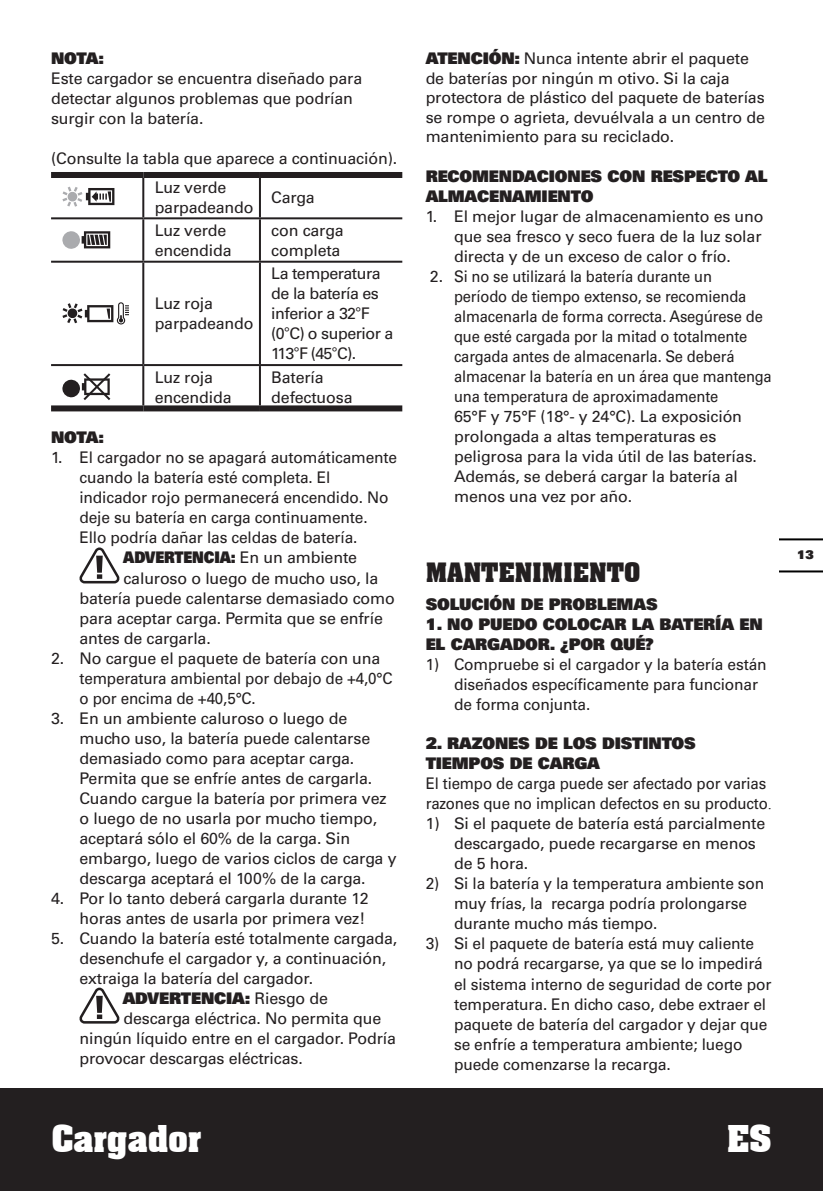
<style>
.page{position:relative;width:823px;height:1191px;background:#fff}
.page>*{position:absolute;margin:0;border:0;box-sizing:border-box;transform-origin:0 0}
.t1{font:700 36px "Aachen BT";letter-spacing:-.025em;color:#fff}
.t2{font:700 26px "Aachen BT";letter-spacing:-.01em;color:#231f20}
.t3{font:16px/20px "Univers";letter-spacing:-.01em;color:#231f20}
.t4{font:900 16px/20px "Univers";letter-spacing:-.01em;color:#231f20}
.t5{font:16px/20px "Univers";letter-spacing:-.01em;color:#231f20;scale:.94 1}
.t6{font:16px/20px "Univers";letter-spacing:-.03em;color:#231f20}
.t7{font:900 16px "Univers";letter-spacing:-.01em;color:#231f20;scale:.88 1}
.t8{font:900 12px "Univers";color:#231f20}
.s1{font-family:"Arial"}
.s2{font-weight:400}
.s3{font-weight:900}
.s4{font-family:"Times New Roman"}
</style>
<div class="page">
<div style="left:0;top:1089px;width:822px;height:102px;background:#231f20"></div>
<hr style="left:779px;top:570px;width:43px;height:2px;background:#000">
<hr style="left:779px;top:538px;width:43px;height:2px;background:#000">
<hr style="left:142px;top:178px;width:2px;height:39px;background:#231f20">
<hr style="left:259px;top:178px;width:2px;height:39px;background:#231f20">
<hr style="left:51px;top:217px;width:92px;height:2px;background:#231f20">
<hr style="left:143px;top:217px;width:117px;height:2px;background:#231f20">
<hr style="left:142px;top:219px;width:2px;height:42px;background:#231f20">
<hr style="left:260px;top:217px;width:142px;height:2px;background:#231f20">
<hr style="left:259px;top:219px;width:2px;height:42px;background:#231f20">
<hr style="left:51px;top:261px;width:92px;height:2px;background:#231f20">
<hr style="left:143px;top:261px;width:117px;height:2px;background:#231f20">
<hr style="left:142px;top:263px;width:2px;height:101px;background:#231f20">
<hr style="left:260px;top:261px;width:142px;height:2px;background:#231f20">
<hr style="left:259px;top:263px;width:2px;height:101px;background:#231f20">
<hr style="left:51px;top:364px;width:92px;height:2px;background:#231f20">
<hr style="left:143px;top:364px;width:117px;height:2px;background:#231f20">
<hr style="left:142px;top:366px;width:2px;height:39px;background:#231f20">
<hr style="left:260px;top:364px;width:142px;height:2px;background:#231f20">
<hr style="left:259px;top:366px;width:2px;height:39px;background:#231f20">
<div style="left:51px;top:172px;width:92px;height:6px;background:#231f20"></div>
<div style="left:143px;top:172px;width:117px;height:6px;background:#231f20"></div>
<div style="left:260px;top:172px;width:142px;height:6px;background:#231f20"></div>
<div style="left:51px;top:405px;width:92px;height:6px;background:#231f20"></div>
<div style="left:143px;top:405px;width:117px;height:6px;background:#231f20"></div>
<div style="left:260px;top:405px;width:142px;height:6px;background:#231f20"></div>
<svg style="left:62px;top:187px;width:52px;height:20px"></svg>
<svg style="left:62px;top:231px;width:48px;height:18px"></svg>
<svg style="left:62px;top:302px;width:67px;height:22px"></svg>
<svg style="left:62px;top:373px;width:48px;height:27px"></svg>
<svg style="left:79px;top:547px;width:40px;height:36px"></svg>
<svg style="left:79px;top:987px;width:40px;height:36px"></svg>
<p class="t4" style="left:51px;top:48px;width:54px">NOTA:</p>
<p class="t3" style="left:51px;top:68px;width:312px">Este cargador se encuentra diseñado para detectar algunos problemas que podrían surgir con la batería.</p>
<p class="t3" style="left:154px;top:144px;width:244px;line-height:28.6px;text-indent:-103px">(Consulte la tabla que aparece a continuación).<br>Luz verde</p>
<p class="t3" style="left:154px;top:197px;width:100px">parpadeando</p>
<p class="t3" style="left:271px;top:187px;width:45px">Carga</p>
<p class="t3" style="left:154px;top:220px;width:78px">Luz verde encendida</p>
<p class="t3" style="left:271px;top:220px;width:74px">con carga completa</p>
<p class="t3" style="left:154px;top:294px;width:100px">Luz roja parpadeando</p>
<p class="t6" style="left:271px;top:264px;width:123px">La temperatura de la batería es inferior a 32<span class="s1">°</span>F (0<span class="s1">°</span>C) o superior a<br>113<span class="s1">°</span>F (45<span class="s1">°</span>C).</p>
<p class="t3" style="left:154px;top:367px;width:78px">Luz roja encendida</p>
<p class="t3" style="left:271px;top:367px;width:83px">Batería defectuosa</p>
<p class="t4" style="left:51px;top:427px;width:54px">NOTA:</p>
<p class="t3" style="left:51px;top:448px;width:347px">1. El cargador no se apagará automáticamente</p>
<p class="t3" style="left:79px;top:468px;width:252px">cuando la batería esté completa. El</p>
<p class="t3" style="left:79px;top:488px;width:310px">indicador rojo permanecerá encendido. No</p>
<p class="t3" style="left:79px;top:508px;width:289px">deje su batería en carga continuamente.</p>
<p class="t3" style="left:79px;top:528px;width:279px">Ello podría dañar las celdas de batería.</p>
<p class="t7" style="left:123px;top:547px;width:267px">ADVERTENCIA: <span class="s2">En un ambiente</span></p>
<p class="t3" style="left:123px;top:568px;width:256px">caluroso o luego de mucho uso, la</p>
<p class="t3" style="left:79px;top:588px;width:317px">batería puede calentarse demasiado como</p>
<p class="t3" style="left:79px;top:608px;width:305px">para aceptar carga. Permita que se enfríe</p>
<p class="t3" style="left:79px;top:628px;width:133px">antes de cargarla.</p>
<p class="t3" style="left:79px;top:648px;width:314px;text-indent:-28px">2. No cargue el paquete de batería con una temperatura ambiental por debajo de +4,0°C o por encima de +40,5°C.</p>
<p class="t3" style="left:79px;top:708px;width:318px;text-indent:-28px">3. En un ambiente caluroso o luego de mucho uso, la batería puede calentarse demasiado como para aceptar carga.<br>Permita que se enfríe antes de cargarla.<br>Cuando cargue la batería por primera vez o luego de no usarla por mucho tiempo, aceptará sólo el 60% de la carga. Sin embargo, luego de varios ciclos de carga y descarga aceptará el 100% de la carga.</p>
<p class="t3" style="left:51px;top:888px;width:319px;text-align:right">4. Por lo tanto deberá cargarla durante 12 horas antes de usarla por primera vez!</p>
<p class="t3" style="left:51px;top:928px;width:347px">5. Cuando la batería esté totalmente cargada,</p>
<p class="t3" style="left:79px;top:948px;width:308px">desenchufe el cargador y, a continuación,</p>
<p class="t3" style="left:79px;top:968px;width:235px">extraiga la batería del cargador.</p>
<p class="t4" style="left:123px;top:987px;width:207px">ADVERTENCIA: <span class="s2">Riesgo de</span></p>
<p class="t3" style="left:123px;top:1008px;width:259px">descarga eléctrica. No permita que</p>
<p class="t3" style="left:79px;top:1028px;width:318px">ningún líquido entre en el cargador. Podría</p>
<p class="t3" style="left:79px;top:1048px;width:225px">provocar descargas eléctricas.</p>
<p class="t3" style="left:425px;top:49px;width:340px"><span class="s3">ATENCIÓN:</span> Nunca intente abrir el paquete de baterías por ningún m otivo. Si la caja protectora de plástico del paquete de baterías se rompe o agrieta, devuélvala a un centro de mantenimiento para su reciclado.</p>
<p class="t4" style="left:425px;top:166px;width:343px">RECOMENDACIONES CON RESPECTO AL<br>ALMACENAMIENTO</p>
<p class="t3" style="left:454px;top:206px;width:311px;text-indent:-28px">1. El mejor lugar de almacenamiento es uno que sea fresco y seco fuera de la luz solar directa y de un exceso de calor o frío.</p>
<p class="t3" style="left:454px;top:266px;width:319px;text-indent:-24px">2. Si no se utilizará la batería durante un<br>período de tiempo extenso, se recomienda almacenarla de forma correcta. Asegúrese de que esté cargada por la mitad o totalmente cargada antes de almacenarla. Se deberá almacenar la batería en un área que mantenga una temperatura de aproximadamente<br>65°F y 75°F (18°- y 24°C). La exposición prolongada a altas temperaturas es peligrosa para la vida útil de las baterías.<br>Además, se deberá cargar la batería al menos una vez por año.</p>
<h2 class="t2" style="left:425px;top:556px;width:216px">MANTENIMIENTO</h2>
<p class="t4" style="left:425px;top:594px;width:233px">SOLUCIÓN DE PROBLEMAS</p>
<p class="t4" style="left:425px;top:613px;width:338px">1. NO PUEDO COLOCAR LA BATERÍA EN<br>EL CARGADOR. ¿POR QUÉ?</p>
<p class="t3" style="left:454px;top:654px;width:314px;text-indent:-28px">1) Compruebe si el cargador y la batería están diseñados específicamente para funcionar de forma conjunta.</p>
<p class="t4" style="left:425px;top:733px;width:271px">2. RAZONES DE LOS DISTINTOS<br>TIEMPOS DE CARGA</p>
<p class="t5" style="left:425px;top:774px;width:369px">El tiempo de carga puede ser afectado por varias razones que no implican defectos en su producto<span class="s4">.</span></p>
<p class="t3" style="left:454px;top:814px;width:312px;text-indent:-28px">1) Si el paquete de batería está parcialmente descargado, puede recargarse en menos de 5 hora.</p>
<p class="t3" style="left:454px;top:874px;width:312px;text-indent:-28px">2) Si la batería y la temperatura ambiente son muy frías, la recarga podría prolongarse durante mucho más tiempo.</p>
<p class="t3" style="left:454px;top:934px;width:319px;text-indent:-28px">3) Si el paquete de batería está muy caliente no podrá recargarse, ya que se lo impedirá el sistema interno de seguridad de corte por temperatura. En dicho caso, debe extraer el paquete de batería del cargador y dejar que se enfríe a temperatura ambiente; luego puede comenzarse la recarga.</p>
<h1 class="t1" style="left:51px;top:1116px;width:152px">Cargador</h1>
<h1 class="t1" style="left:726px;top:1116px;width:47px">ES</h1>
<p class="t8" style="left:796px;top:546px;width:18px">13</p>
</div>
